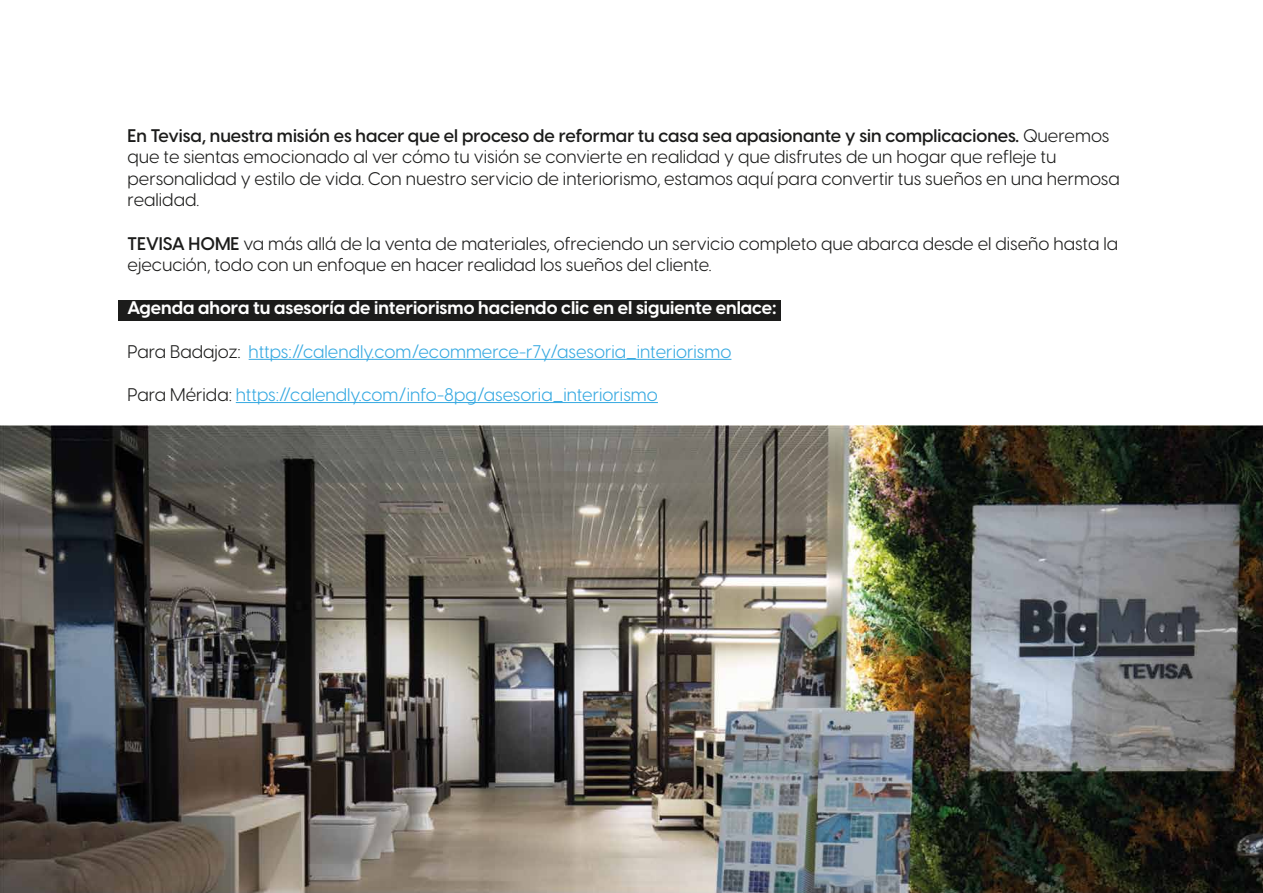
<style>
.page{position:relative;width:1263px;height:893px;background:#fff}
.page>*{position:absolute;margin:0;border:0;box-sizing:border-box;transform-origin:0 0}
.t1{font:18px/21.6px "Visby CF";color:#1c1c1b}
.t2{font:18px "Visby CF";color:#36a9e1}
.t3{font:700 18px "Visby CF";color:#fff}
.s1{font-weight:600}
.s2{color:#1c1c1b}
</style>
<div class="page">
<div style="left:118px;top:300px;width:662px;height:20px;background:#1c1c1b"></div>
<hr style="left:249px;top:359px;width:482px;height:1px;background:#36a9e1">
<hr style="left:236px;top:402px;width:422px;height:1px;background:#36a9e1">
<img style="left:0;top:426px;width:1263px;height:467px">
<p class="t1" style="left:128px;top:124px;width:994px"><span class="s1">En Tevisa, nuestra misión es hacer que el proceso de reformar tu casa sea apasionante y sin complicaciones.</span> Queremos que te sientas emocionado al ver cómo tu visión se convierte en realidad y que disfrutes de un hogar que refleje tu personalidad y estilo de vida. Con nuestro servicio de interiorismo, estamos aquí para convertir tus sueños en una hermosa realidad.</p>
<p class="t1" style="left:128px;top:232px;width:992px"><span class="s1">TEVISA HOME</span> va más allá de la venta de materiales, ofreciendo un servicio completo que abarca desde el diseño hasta la ejecución, todo con un enfoque en hacer realidad los sueños del cliente.</p>
<p class="t3" style="left:128px;top:296px;width:650px">Agenda ahora tu asesoría de interiorismo haciendo clic en el siguiente enlace:</p>
<p class="t2" style="left:128px;top:340px;width:605px"><span class="s2">Para Badajoz:</span> https://calendly.com/ecommerce-r7y/asesoria_interiorismo</p>
<p class="t2" style="left:128px;top:384px;width:532px"><span class="s2">Para Mérida:</span> https://calendly.com/info-8pg/asesoria_interiorismo</p>
</div>
